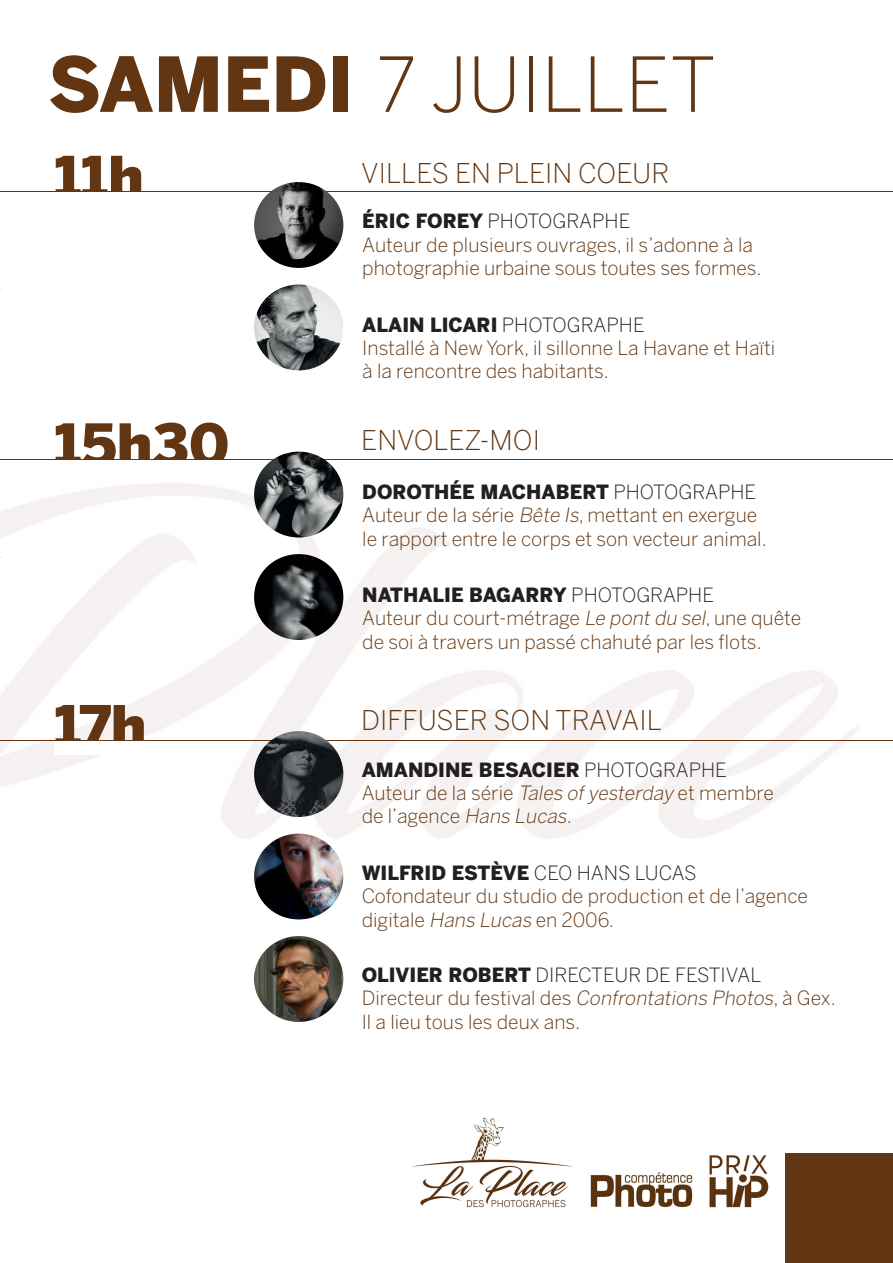
<style>
.page{position:relative;width:893px;height:1263px;background:#fff}
.page>*{position:absolute;margin:0;border:0;box-sizing:border-box;transform-origin:0 0}
.t1{font:300 75px "Benton Sans";color:#623612}
.t2{font:900 57px "Benton Sans";color:#623612}
.t3{font:300 27px "Benton Sans";color:#623612}
.t4{font:300 19.5px/23.4px "Benton Sans";color:#623612}
.s1{font-weight:900}
.s2{font-weight:900;color:#231f20}
.s3{color:#231f20}
.s4{font-style:italic}
</style>
<div class="page">
<img style="left:254px;top:554px;width:89px;height:86px">
<img style="left:254px;top:833px;width:89px;height:86px">
<img style="left:254px;top:936px;width:89px;height:86px">
<hr style="left:0;top:459px;width:893px;height:1px;background:#623612">
<img style="left:254px;top:284px;width:89px;height:86px">
<img style="left:254px;top:452px;width:89px;height:85px">
<hr style="left:0;top:191px;width:893px;height:1px;background:#623612">
<hr style="left:0;top:740px;width:893px;height:1px;background:#623612">
<img style="left:254px;top:731px;width:89px;height:86px">
<img style="left:254px;top:182px;width:89px;height:86px">
<img style="left:412px;top:1117px;width:376px;height:105px">
<div style="left:786px;top:1154px;width:107px;height:109px;background:#623612"></div>
<h1 class="t1" style="left:48px;top:40px;width:669px"><span class="s1">SAMEDI</span> 7 JUILLET</h1>
<h2 class="t2" style="left:54px;top:143px;width:91px">11h</h2>
<h2 class="t2" style="left:54px;top:411px;width:177px">15h30</h2>
<h2 class="t2" style="left:54px;top:692px;width:94px">17h</h2>
<h3 class="t3" style="left:361px;top:157px;width:310px">VILLES EN PLEIN COEUR</h3>
<p class="t4" style="left:362px;top:209px;width:401px"><span class="s2">ÉRIC FOREY</span> <span class="s3">PHOTOGRAPHE<br></span>Auteur de plusieurs ouvrages, il s’adonne à la photographie urbaine sous toutes ses formes.</p>
<p class="t4" style="left:362px;top:313px;width:414px"><span class="s2">ALAIN LICARI</span> <span class="s3">PHOTOGRAPHE<br></span>Installé à New York, il sillonne La Havane et Haïti à la rencontre des habitants.</p>
<h3 class="t3" style="left:361px;top:424px;width:180px">ENVOLEZ-MOI</h3>
<p class="t4" style="left:362px;top:480px;width:406px"><span class="s2">DOROTHÉE MACHABERT</span> <span class="s3">PHOTOGRAPHE<br></span>Auteur de la série <span class="s4">Bête Is</span>, mettant en exergue le rapport entre le corps et son vecteur animal.</p>
<p class="t4" style="left:362px;top:583px;width:441px"><span class="s2">NATHALIE BAGARRY</span> <span class="s3">PHOTOGRAPHE<br></span>Auteur du court-métrage <span class="s4">Le pontdu sel</span>, une quête de soi à travers un passé chahuté par les flots.</p>
<h3 class="t3" style="left:361px;top:704px;width:302px">DIFFUSER SON TRAVAIL</h3>
<p class="t4" style="left:362px;top:757px;width:414px"><span class="s2">AMANDINE BESACIER</span> <span class="s3">PHOTOGRAPHE<br></span>Auteur de la série <span class="s4">Tales ofyesterday</span> et membre de l’agence <span class="s4">Hans Lucas</span>.</p>
<p class="t4" style="left:362px;top:861px;width:448px"><span class="s2">WILFRID ESTÈVE</span> <span class="s3">CEO HANS LUCAS<br></span>Cofondateur du studio de production et de l’agence digitale <span class="s4">Hans Lucas</span> en 2006.</p>
<p class="t4" style="left:362px;top:963px;width:476px"><span class="s2">OLIVIER ROBERT</span> <span class="s3">DIRECTEUR DE FESTIVAL<br></span>Directeur du festival des <span class="s4">Confrontations Photos</span>, à Gex.<br>Il a lieu tous les deux ans.</p>
</div>
